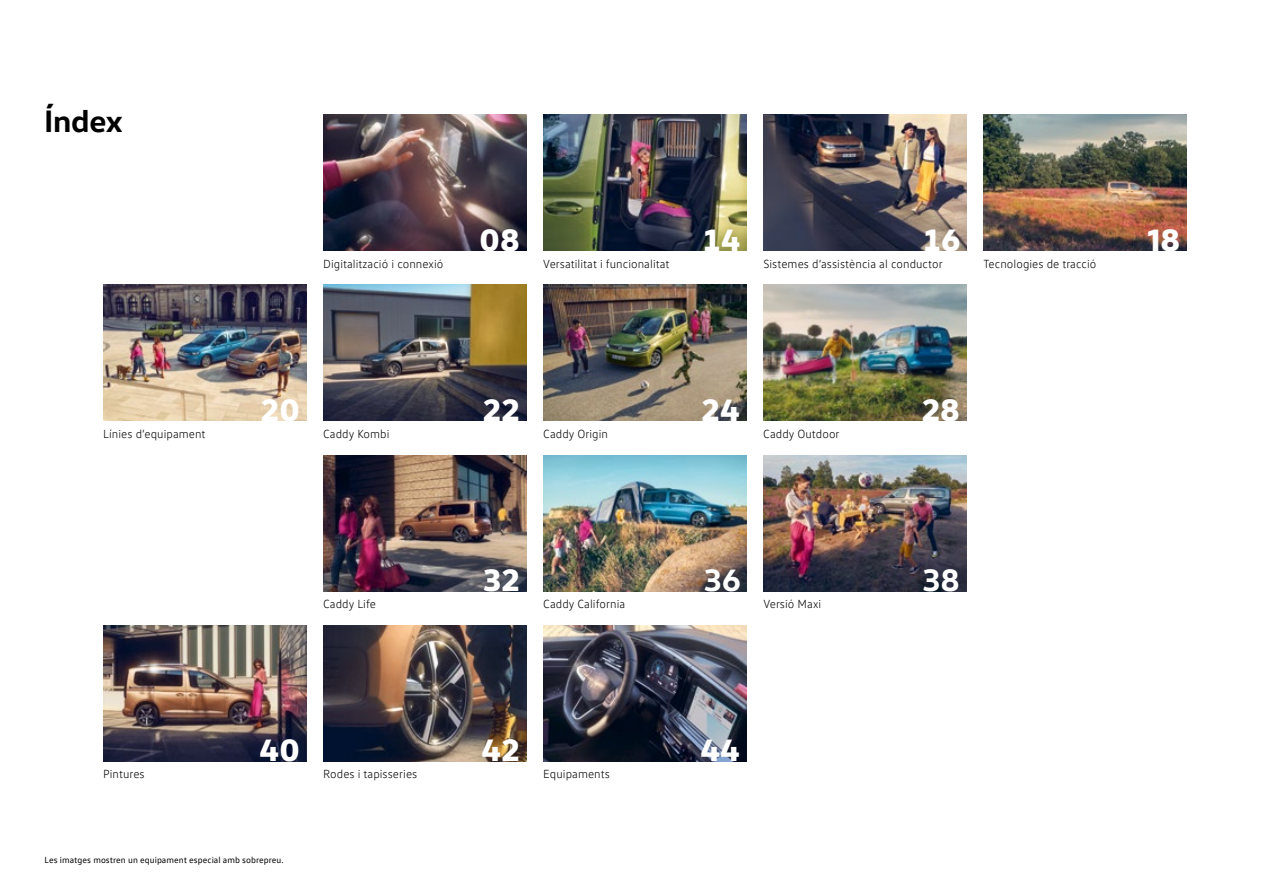
<style>
.page{position:relative;width:1263px;height:893px;background:#fff}
.page>*{position:absolute;margin:0;border:0;box-sizing:border-box;transform-origin:0 0}
.t1{font:800 31.5px "VW Head";letter-spacing:.005em;color:#fff}
.t2{font:700 31.5px "VW Head";letter-spacing:-.01em;color:#000}
.t3{font:700 31.5px "VW Head";color:#fff}
.t4{font:300 12px "VW Text";letter-spacing:.005em;color:#000}
.t5{font:9px "VW Text";letter-spacing:.005em;color:#000}
</style>
<div class="page">
<img style="left:543px;top:115px;width:203px;height:136px">
<img style="left:103px;top:285px;width:203px;height:136px">
<img style="left:323px;top:285px;width:203px;height:136px">
<img style="left:323px;top:115px;width:203px;height:136px">
<img style="left:763px;top:285px;width:203px;height:136px">
<img style="left:543px;top:455px;width:203px;height:136px">
<img style="left:983px;top:115px;width:203px;height:136px">
<img style="left:763px;top:115px;width:203px;height:136px">
<img style="left:103px;top:625px;width:203px;height:136px">
<img style="left:323px;top:625px;width:203px;height:136px">
<img style="left:543px;top:625px;width:203px;height:136px">
<img style="left:763px;top:455px;width:203px;height:136px">
<img style="left:543px;top:285px;width:203px;height:136px">
<img style="left:323px;top:455px;width:203px;height:136px">
<h1 class="t2" style="left:44px;top:100px;width:80px">Índex</h1>
<p class="t4" style="left:103px;top:427px;width:104px">Línies d’equipament</p>
<p class="t4" style="left:103px;top:767px;width:43px">Pintures</p>
<p class="t4" style="left:323px;top:257px;width:122px">Digitalització i connexió</p>
<h1 class="t1" style="left:480px;top:219px;width:42px">08</h1>
<p class="t4" style="left:543px;top:257px;width:128px">Versatilitat i funcionalitat</p>
<h1 class="t1" style="left:703px;top:219px;width:39px">14</h1>
<h1 class="t1" style="left:923px;top:219px;width:39px">16</h1>
<h1 class="t1" style="left:1147px;top:219px;width:34px">18</h1>
<p class="t4" style="left:763px;top:257px;width:181px">Sistemes d’assistència al conductor</p>
<p class="t4" style="left:983px;top:257px;width:114px">Tecnologies de tracció</p>
<h1 class="t1" style="left:483px;top:389px;width:38px">22</h1>
<h1 class="t1" style="left:261px;top:389px;width:40px">20</h1>
<h1 class="t1" style="left:702px;top:389px;width:40px">24</h1>
<h1 class="t1" style="left:922px;top:389px;width:40px">28</h1>
<p class="t4" style="left:323px;top:427px;width:68px">Caddy Kombi</p>
<p class="t4" style="left:543px;top:427px;width:66px">Caddy Origin</p>
<p class="t4" style="left:763px;top:427px;width:78px">Caddy Outdoor</p>
<h1 class="t1" style="left:483px;top:559px;width:38px">32</h1>
<h1 class="t3" style="left:704px;top:560px;width:38px">36</h1>
<h1 class="t3" style="left:922px;top:560px;width:39px">38</h1>
<p class="t4" style="left:323px;top:597px;width:54px">Caddy Life</p>
<p class="t4" style="left:543px;top:597px;width:84px">Caddy California</p>
<p class="t4" style="left:763px;top:597px;width:59px">Versió Maxi</p>
<h1 class="t1" style="left:260px;top:729px;width:42px">40</h1>
<h1 class="t1" style="left:482px;top:729px;width:40px">42</h1>
<h1 class="t1" style="left:700px;top:729px;width:41px">44</h1>
<p class="t4" style="left:323px;top:767px;width:96px">Rodes i tapisseries</p>
<p class="t4" style="left:543px;top:767px;width:68px">Equipaments</p>
<p class="t5" style="left:45px;top:855px;width:240px">Les imatges mostren un equipament especial amb sobrepreu.</p>
</div>
